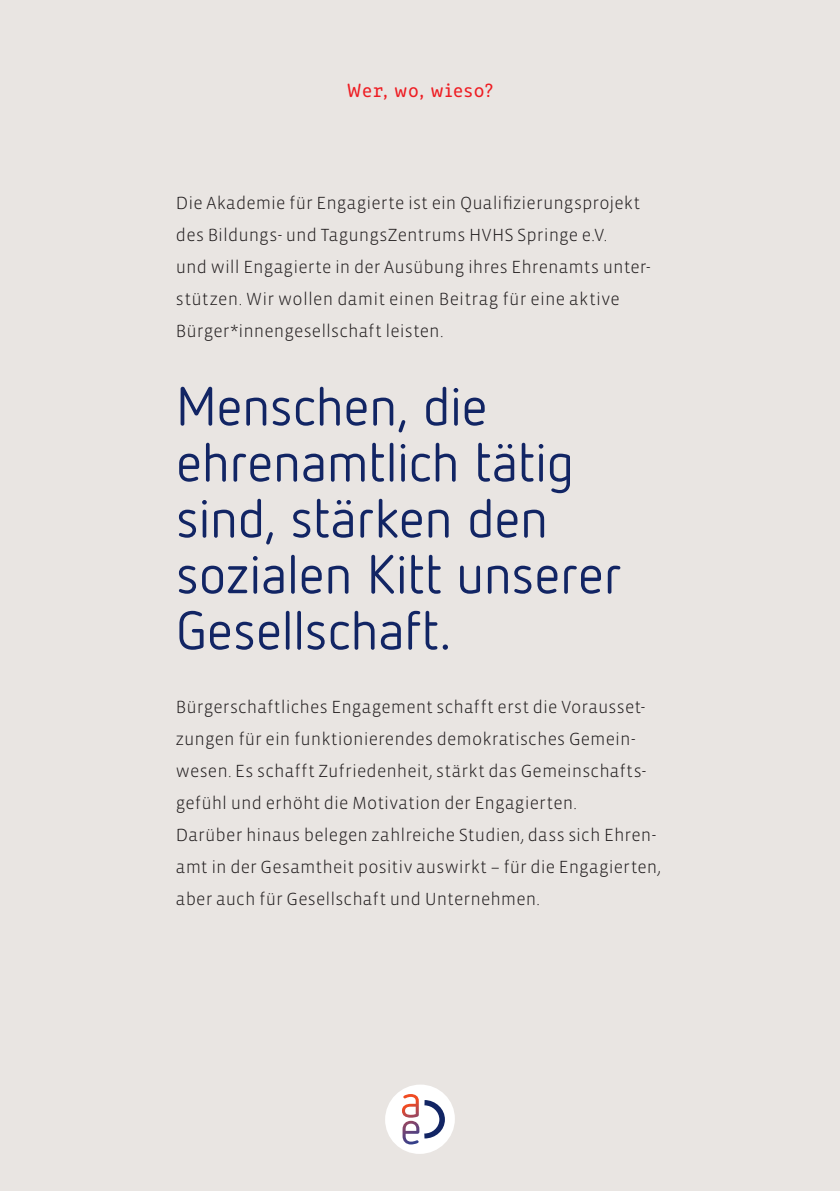
<style>
.page{position:relative;width:840px;height:1191px;background:#fff}
.page>*{position:absolute;margin:0;border:0;box-sizing:border-box;transform-origin:0 0}
.t1{font:54px/56px "Netto OT";letter-spacing:-.01em;color:#122564}
.t2{font:20px "Clone Rounded Latn";letter-spacing:.035em;color:#ee1d23}
.t3{font:300 18px/32px "Vista Sans OT";letter-spacing:.005em;color:#231f20}
</style>
<div class="page">
<div style="left:0;top:0;width:839px;height:1191px;background:#e9e5e2"></div>
<div style="left:385px;top:1084px;width:69px;height:70px;background:#fff;border-radius:50%"></div>
<svg style="left:402px;top:1094px;width:43px;height:50px"></svg>
<p class="t2" style="left:346px;top:75px;width:148px">Wer, wo, wieso?</p>
<p class="t3" style="left:176px;top:187px;width:476px">Die Akademie für Engagierte ist ein Qualifizierungsprojekt des Bildungs- und TagungsZentrums HVHS Springe e.V.<br>und will Engagierte in der Ausübung ihres Ehrenamts unter&shy;stützen. Wir wollen damit einen Beitrag für eine aktive Bürger*innengesellschaft leisten.</p>
<h1 class="t1" style="left:176px;top:377px;width:447px">Menschen, die ehrenamtlich tätig sind, stärken den sozialen Kitt unserer<br>Gesellschaft.</h1>
<p class="t3" style="left:176px;top:691px;width:486px">Bürgerschaftliches Engagement schafft erst die Vorausset&shy;zungen für ein funktionierendes demokratisches Gemein&shy;wesen. Es schafft Zufriedenheit, stärkt das Gemeinschafts&shy;gefühl und erhöht die Motivation der Engagierten.<br>Darüber hinaus belegen zahlreiche Studien, dass sich Ehren&shy;amt in der Gesamtheit positiv auswirkt – für die Engagierten, aber auch für Gesellschaft und Unternehmen.</p>
</div>
